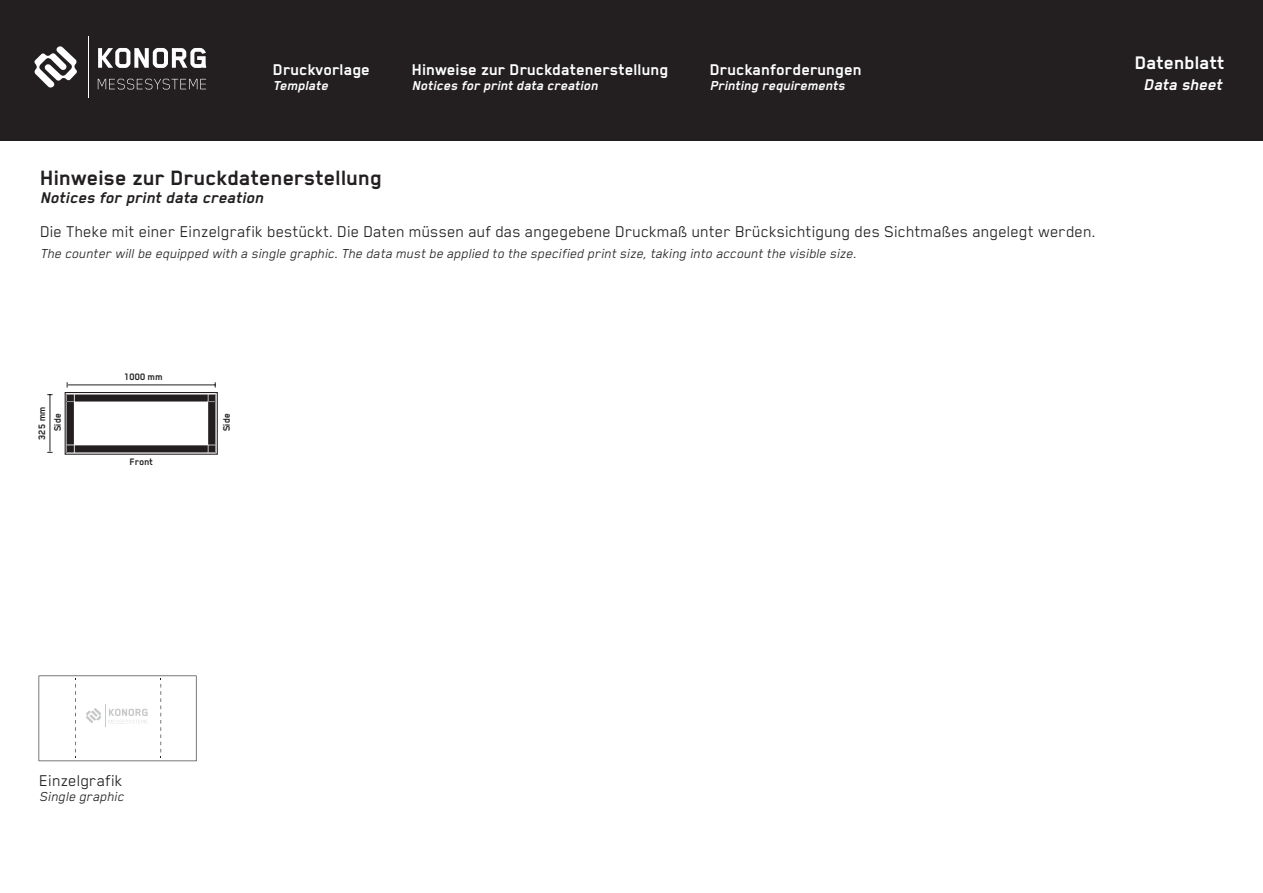
<style>
.page{position:relative;width:1263px;height:893px;background:#fff}
.page>*{position:absolute;margin:0;border:0;box-sizing:border-box;transform-origin:0 0}
.t1{font:700 24px "Blender Pro";color:#231f20}
.t2{font:700 21px "Blender Pro";color:#fff}
.t3{font:18px "Blender Pro";color:#231f20}
.t4{font:700 18px "Blender Pro";color:#fff}
.t5{font:italic 700 18px "Blender Pro";color:#231f20}
.t6{font:italic 700 18px "Blender Pro";color:#fff}
.t7{font:italic 15px "Blender Pro";color:#231f20}
.t8{font:italic 700 15px "Blender Pro";color:#fff}
.t9{font:700 10.8px "Blender Pro";color:#231f20;scale:.96 1}
</style>
<div class="page">
<div style="left:0;top:0;width:1263px;height:140px;background:#231f20"></div>
<svg style="left:34px;top:46px;width:43px;height:42px"></svg>
<svg style="left:98px;top:48px;width:108px;height:20px"></svg>
<svg style="left:98px;top:79px;width:108px;height:10px"></svg>
<hr style="left:88px;top:36px;width:1px;height:62px;background:#fff">
<div style="left:65px;top:392px;width:153px;height:63px;border:1px solid #231f20"></div>
<svg style="left:66px;top:394px;width:150px;height:59px"></svg>
<hr style="left:68px;top:385px;width:147px;height:1px;background:#231f20">
<hr style="left:50px;top:395px;width:1px;height:56px;background:#231f20">
<svg style="left:39px;top:675px;width:158px;height:86px"></svg>
<p class="t4" style="left:273px;top:59px;width:99px">Druckvorlage</p>
<p class="t8" style="left:273px;top:77px;width:57px">Template</p>
<p class="t4" style="left:412px;top:59px;width:258px">Hinweise zur Druckdatenerstellung</p>
<p class="t8" style="left:412px;top:77px;width:188px">Notices for print data creation</p>
<p class="t4" style="left:710px;top:59px;width:153px">Druckanforderungen</p>
<p class="t8" style="left:710px;top:77px;width:136px">Printing requirements</p>
<p class="t1" style="left:40px;top:165px;width:344px">Hinweise zur Druckdatenerstellung</p>
<p class="t5" style="left:40px;top:188px;width:225px">Notices for print data creation</p>
<p class="t3" style="left:40px;top:221px;width:1057px">Die Theke mit einer Einzelgrafik bestückt. Die Daten müssen auf das angegebene Druckmaß unter Brücksichtigung des Sichtmaßes angelegt werden.</p>
<p class="t7" style="left:40px;top:245px;width:818px">The counter will be equipped with a single graphic. The data must be applied to the specified print size, taking into account the visible size.</p>
<p class="t2" style="left:1135px;top:51px;width:91px">Datenblatt</p>
<p class="t6" style="left:1144px;top:74px;width:80px">Data sheet</p>
<p class="t9" style="left:124px;top:371px;width:42px">1000 mm</p>
<p class="t9" style="left:36px;top:440px;width:36px;rotate:-90deg">325 mm</p>
<p class="t9" style="left:52px;top:431px;width:21px;rotate:-90deg">Side</p>
<p class="t9" style="left:221px;top:431px;width:21px;rotate:-90deg">Side</p>
<p class="t9" style="left:130px;top:456px;width:26px">Front</p>
<p class="t3" style="left:40px;top:771px;width:85px">Einzelgrafik</p>
<p class="t7" style="left:40px;top:789px;width:86px">Single graphic</p>
</div>
